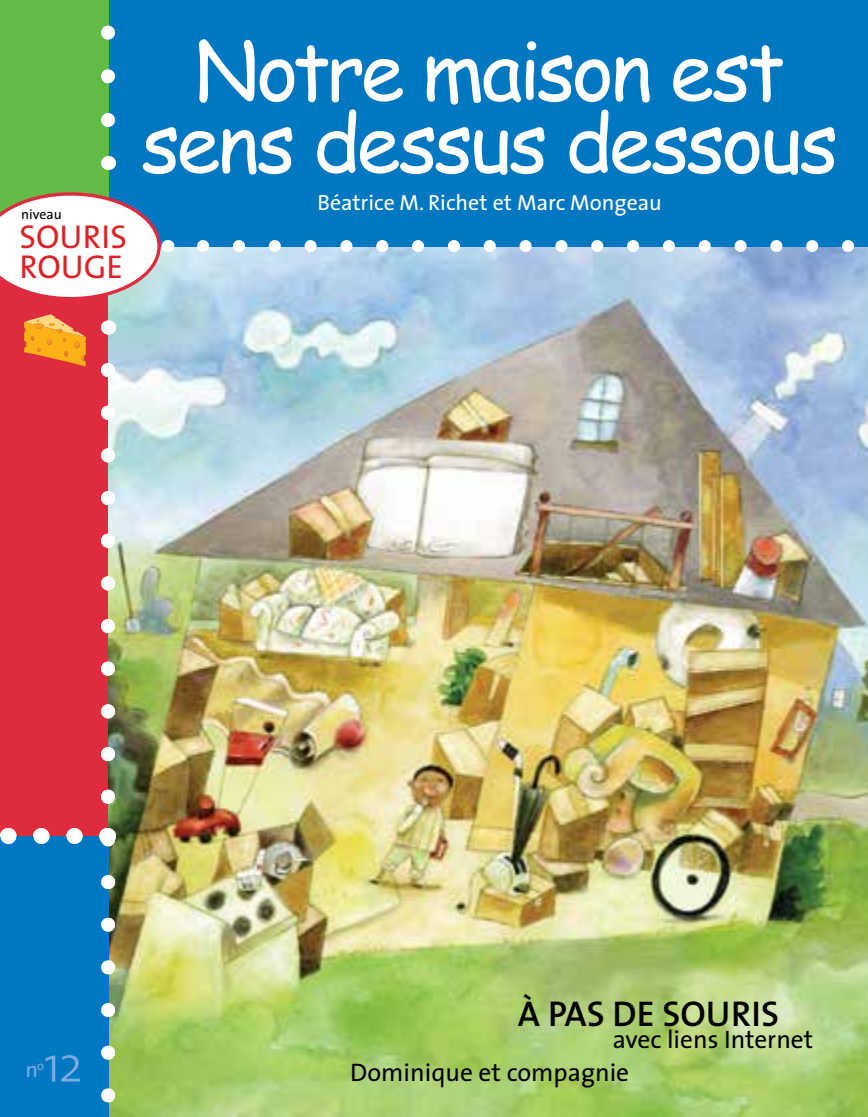
<style>
.page{position:relative;width:868px;height:1117px;background:#fff}
.page>*{position:absolute;margin:0;border:0;box-sizing:border-box;transform-origin:0 0}
.t1{font:80px/72px "Comic Sans MS";letter-spacing:-.045em;color:#fff;text-align:center}
.t2{font:300 50.6px "The Sans";color:#7cabdb}
.t3{font:600 36px "The Sans";color:#000}
.t4{font:33.2px/29.4px "The Sans";color:#de2027}
.t5{font:25.4px "The Sans";color:#000}
.t6{font:22px "The Sans";color:#fff}
.t7{font:22px "The Sans";color:#7cabdb}
.t8{font:14px "The Sans";color:#000}
</style>
<div class="page">
<div style="left:0;top:246px;width:108px;height:590px;background:#de2b3d"></div>
<img style="left:108px;top:246px;width:759px;height:871px">
<div style="left:108px;top:0;width:759px;height:246px;background:#0077c1"></div>
<div style="left:0;top:0;width:108px;height:246px;background:#62bb46"></div>
<div style="left:0;top:836px;width:108px;height:281px;background:#0077c1"></div>
<svg style="left:8px;top:828px;width:75px;height:16px"></svg>
<svg style="left:108px;top:320px;width:1px;height:14px"></svg>
<img style="left:101px;top:370px;width:14px;height:747px">
<svg style="left:101px;top:32px;width:14px;height:109px"></svg>
<svg style="left:108px;top:156px;width:1px;height:14px"></svg>
<svg style="left:0;top:192px;width:161px;height:108px"></svg>
<svg style="left:24px;top:314px;width:62px;height:52px"></svg>
<svg style="left:167px;top:240px;width:1px;height:12px"></svg>
<svg style="left:203px;top:240px;width:665px;height:12px"></svg>
<p class="t8" style="left:21px;top:202px;width:42px">niveau</p>
<h3 class="t4" style="left:19px;top:221px;width:109px">SOURIS<br>ROUGE</h3>
<h1 class="t1" style="left:141px;top:31px;width:698px">Notre maison est sens dessus dessous</h1>
<p class="t6" style="left:317px;top:184px;width:346px">Béatrice M. Richet et Marc Mongeau</p>
<h1 class="t1" style="left:203px;top:67px;width:622px">Xxxxxx xx xxxxx</h1>
<p class="t6" style="left:203px;top:148px;width:323px">Béatrice M. Richet et Xxxxx Xxxxx</p>
<h3 class="t3" style="left:518px;top:984px;width:263px">À PAS DE SOURIS</h3>
<p class="t5" style="left:612px;top:1018px;width:202px">avec liens Internet</p>
<p class="t7" style="left:25px;top:1051px;width:20px">n<sup>o</sup></p>
<h2 class="t2" style="left:44px;top:1023px;width:41px">12</h2>
<p class="t7" style="left:32px;top:1051px;width:20px">n<sup>o</sup></p>
<h2 class="t2" style="left:50px;top:1023px;width:27px">x</h2>
<p class="t5" style="left:350px;top:1051px;width:280px">Dominique et compagnie</p>
</div>
